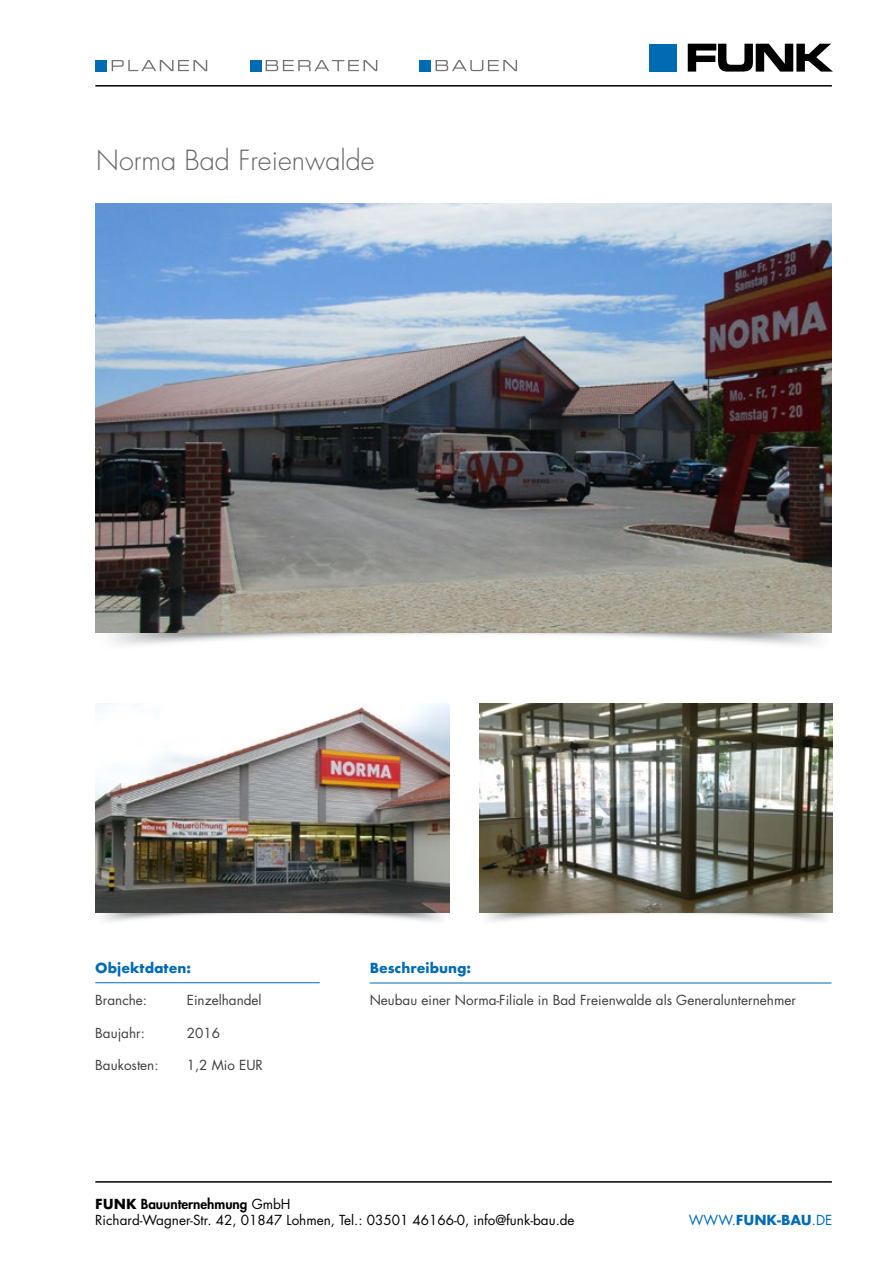
<style>
.page{position:relative;width:893px;height:1263px;background:#fff}
.page>*{position:absolute;margin:0;border:0;box-sizing:border-box;transform-origin:0 0}
.t1{font:300 27px "Futura";color:#646567}
.t2{font:13.5px "Futura";color:#3e3d40}
.t3{font:13.5px/16.2px "Futura";color:#000}
.t4{font:700 13.5px "Futura";color:#006bb2}
.s1{font-weight:700}
.s2{font-weight:800}
.s3{font-weight:400}
</style>
<div class="page">
<img style="left:95px;top:704px;width:348px;height:217px">
<img style="left:96px;top:704px;width:353px;height:209px">
<img style="left:479px;top:704px;width:353px;height:209px">
<img style="left:95px;top:203px;width:737px;height:442px">
<hr style="left:95px;top:982px;width:225px;height:1px;background:#006bb2">
<hr style="left:370px;top:983px;width:461px;height:1px;background:#006bb2">
<img style="left:96px;top:203px;width:736px;height:429px">
<svg style="left:688px;top:44px;width:145px;height:28px"></svg>
<div style="left:649px;top:44px;width:28px;height:28px;background:#006bb2"></div>
<hr style="left:95px;top:1181px;width:737px;height:2px;background:#000">
<hr style="left:95px;top:85px;width:737px;height:2px;background:#000">
<svg style="left:112px;top:60px;width:95px;height:11px"></svg>
<svg style="left:266px;top:60px;width:111px;height:11px"></svg>
<svg style="left:436px;top:60px;width:81px;height:11px"></svg>
<div style="left:95px;top:60px;width:11px;height:11px;background:#006bb2"></div>
<div style="left:250px;top:60px;width:11px;height:11px;background:#006bb2"></div>
<div style="left:420px;top:60px;width:11px;height:11px;background:#006bb2"></div>
<h1 class="t1" style="left:96px;top:143px;width:280px">Norma Bad Freienwalde</h1>
<p class="t4" style="left:95px;top:958px;width:97px">Objektdaten:</p>
<p class="t2" style="left:95px;top:991px;width:53px">Branche:</p>
<p class="t2" style="left:187px;top:991px;width:76px">Einzelhandel</p>
<p class="t2" style="left:95px;top:1023px;width:51px">Baujahr:</p>
<p class="t2" style="left:187px;top:1023px;width:35px">2016</p>
<p class="t2" style="left:95px;top:1056px;width:65px">Baukosten:</p>
<p class="t2" style="left:187px;top:1056px;width:78px">1,2 Mio EUR</p>
<p class="t4" style="left:370px;top:958px;width:103px">Beschreibung:</p>
<p class="t2" style="left:370px;top:991px;width:428px">Neubau einer Norma-Filiale in Bad Freienwalde als Generalunternehmer</p>
<p class="t3" style="left:95px;top:1195px;width:481px"><span class="s1">FUNK</span> <span class="s2">Bauunternehmung</span> GmbH<br>Richard-Wagner-Str. 42, 01847 Lohmen, Tel.: 03501 46166-0, info@funk-bau.de</p>
<p class="t4" style="left:689px;top:1210px;width:145px"><span class="s3">WWW.</span>FUNK-BAU<span class="s3">.DE</span></p>
</div>
